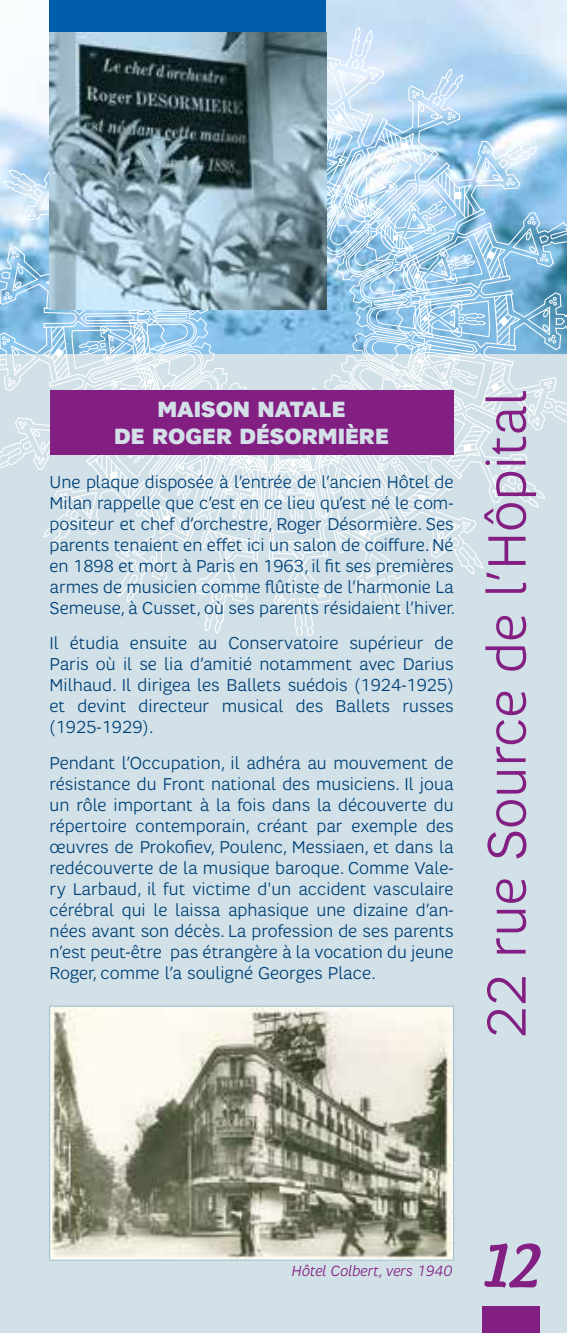
<style>
.page{position:relative;width:567px;height:1333px;background:#fff}
.page>*{position:absolute;margin:0;border:0;box-sizing:border-box;transform-origin:0 0}
.t1{font:300 55px "SFR";color:#831f82}
.t2{font:500 55px "Androgyne";color:#831f82}
.t3{font:900 22.5px/27px "SFR";color:#d4e0e8;text-align:center}
.t4{font:300 17.5px/21px "SFR";color:#004177;text-align:justify}
.t5{font:italic 300 15px "SFR";color:#831f82}
</style>
<div class="page">
<div style="left:0;top:346px;width:567px;height:986px;background:#d2e1e8"></div>
<img style="left:49px;top:0;width:518px;height:17px">
<svg style="left:0;top:17px;width:567px;height:618px"></svg>
<svg style="left:18px;top:136px;width:536px;height:472px"></svg>
<svg style="left:326px;top:104px;width:40px;height:24px"></svg>
<svg style="left:381px;top:127px;width:46px;height:1px"></svg>
<svg style="left:486px;top:229px;width:17px;height:51px"></svg>
<svg style="left:493px;top:294px;width:24px;height:52px"></svg>
<svg style="left:486px;top:361px;width:23px;height:51px"></svg>
<svg style="left:338px;top:522px;width:50px;height:23px"></svg>
<svg style="left:271px;top:537px;width:53px;height:25px"></svg>
<svg style="left:205px;top:530px;width:51px;height:27px"></svg>
<svg style="left:144px;top:522px;width:48px;height:14px"></svg>
<svg style="left:46px;top:325px;width:25px;height:56px"></svg>
<svg style="left:46px;top:258px;width:29px;height:52px"></svg>
<svg style="left:78px;top:128px;width:408px;height:394px"></svg>
<svg style="left:112px;top:190px;width:345px;height:313px"></svg>
<svg style="left:326px;top:179px;width:10px;height:18px"></svg>
<svg style="left:346px;top:194px;width:30px;height:25px"></svg>
<svg style="left:382px;top:223px;width:24px;height:28px"></svg>
<svg style="left:406px;top:259px;width:19px;height:33px"></svg>
<svg style="left:419px;top:301px;width:15px;height:34px"></svg>
<svg style="left:410px;top:344px;width:18px;height:33px"></svg>
<svg style="left:389px;top:386px;width:23px;height:4px"></svg>
<svg style="left:318px;top:454px;width:33px;height:9px"></svg>
<svg style="left:276px;top:458px;width:34px;height:16px"></svg>
<svg style="left:233px;top:454px;width:32px;height:17px"></svg>
<svg style="left:194px;top:454px;width:31px;height:3px"></svg>
<svg style="left:141px;top:365px;width:21px;height:25px"></svg>
<svg style="left:130px;top:321px;width:16px;height:36px"></svg>
<svg style="left:130px;top:309px;width:19px;height:3px"></svg>
<div style="left:50px;top:390px;width:404px;height:64px;background:#831f82"></div>
<div style="left:50px;top:0;width:276px;height:41px;background:#005da9"></div>
<img style="left:50px;top:33px;width:276px;height:276px">
<img style="left:51px;top:1007px;width:401px;height:251px">
<div style="left:49px;top:1005px;width:405px;height:255px;border:1px solid #a6c3d1"></div>
<div style="left:483px;top:1306px;width:57px;height:26px;background:#831f82"></div>
<p class="t3" style="left:114px;top:396px;width:276px">MAISON NATALE<br>DE ROGER DÉSORMIÈRE</p>
<p class="t4" style="left:50px;top:472px;width:408px;text-align:left">Une plaque disposée à l’entrée de l’ancien Hôtel de Milan rappelle que c’est en ce lieu qu’est né le com&shy;positeur et chef d’orchestre, Roger Désormière. Ses parents tenaient en effet ici un salon de coiffure. Né en 1898 et mort à Paris en 1963, il fit ses premières armes de musicien comme flûtiste de l’harmonie La Semeuse, à Cusset, où ses parents résidaient l’hiver.</p>
<p class="t4" style="left:50px;top:633px;width:405px">Il étudia ensuite au Conservatoire supérieur de Paris où il se lia d’amitié notamment avec Darius Milhaud. Il dirigea les Ballets suédois (1924-1925) et devint directeur musical des Ballets russes (1925-1929).</p>
<p class="t4" style="left:50px;top:752px;width:405px">Pendant l’Occupation, il adhéra au mouvement de résistance du Front national des musiciens. Il joua un rôle important à la fois dans la découverte du répertoire contemporain, créant par exemple des œuvres de Prokofiev, Poulenc, Messiaen, et dans la redécouverte de la musique baroque. Comme Vale&shy;ry Larbaud, il fut victime d'un accident vasculaire cérébral qui le laissa aphasique une dizaine d’an&shy;nées avant son décès. La profession de ses parents n’est peut-être pas étrangère à la vocation du jeune Roger, comme l’a souligné Georges Place.</p>
<h1 class="t1" style="left:476px;top:1038px;width:649px;rotate:-90deg">22 rue Source de l’Hôpital</h1>
<p class="t5" style="left:292px;top:1262px;width:162px">Hôtel Colbert, vers 1940</p>
<h1 class="t2" style="left:481px;top:1230px;width:61px">12</h1>
</div>
